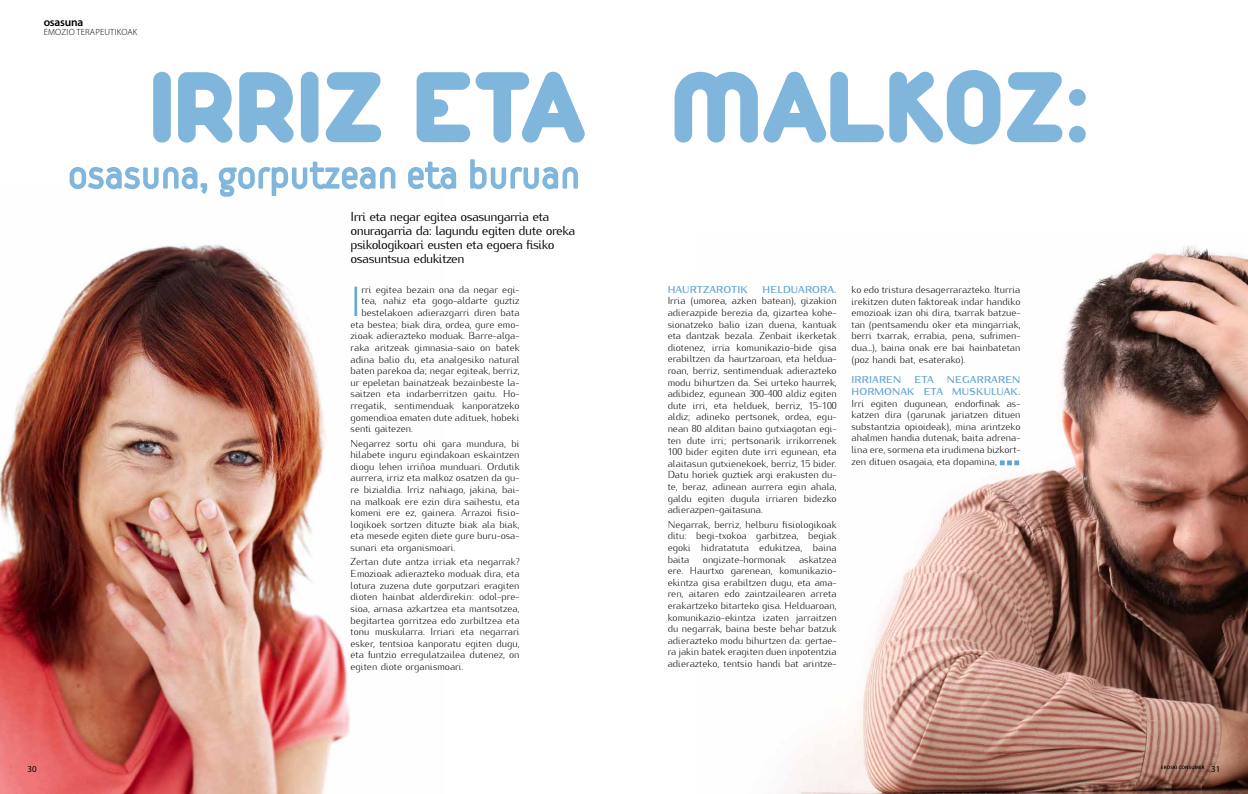
<style>
.page{position:relative;width:1248px;height:794px;background:#fff}
.page>*{position:absolute;margin:0;border:0;box-sizing:border-box;transform-origin:0 0}
.t1{font:900 106px "Duepuntozero";color:#81b6dc}
.t2{font:300 41.9px "Kurier";color:#62a4d3}
.t3{font:38px "VSV Melon Regular";letter-spacing:-.04em;color:#81b6dc}
.t4{font:13px/14px "Kurier";letter-spacing:-.04em;color:#000}
.t5{font:600 11.5px "Myriad Pro";letter-spacing:-.02em;color:#000}
.t6{font:300 10.1px/11.6px "Kurier";color:#000;text-align:justify}
.t7{font:700 10px/12px "Kurier";letter-spacing:.015em;color:#62a4d3;text-align:right}
.t8{font:300 9px "Myriad Pro";letter-spacing:.02em;color:#000}
.t9{font:9px "Myriad Pro";color:#000}
</style>
<div class="page">
<img style="left:784px;top:245px;width:463px;height:549px">
<svg style="left:1161px;top:765px;width:43px;height:4px"></svg>
<img style="left:0;top:193px;width:350px;height:601px">
<svg style="left:999px;top:460px;width:20px;height:5px"></svg>
<svg style="left:69px;top:167px;width:139px;height:26px"></svg>
<svg style="left:218px;top:161px;width:178px;height:37px"></svg>
<svg style="left:408px;top:161px;width:49px;height:29px"></svg>
<svg style="left:470px;top:159px;width:108px;height:31px"></svg>
<p class="t5" style="left:44px;top:16px;width:41px">osasuna</p>
<p class="t8" style="left:44px;top:27px;width:95px">EMOZIO TERAPEUTIKOAK</p>
<h1 class="t1" style="left:149px;top:43px;width:940px">IRRIZ ETA MALKOZ:</h1>
<h3 class="t3" style="left:67px;top:151px;width:515px">osasuna, gorputzean eta buruan</h3>
<p class="t4" style="left:350px;top:208px;width:226px">Irri eta negar egitea osasungarria eta onuragarria da: lagundu egiten dute oreka psikologikoari eusten eta egoera fisiko osasuntsua edukitzen</p>
<h2 class="t2" style="left:350px;top:269px;width:12px">I</h2>
<p class="t6" style="left:361px;top:283px;width:160px">rri egitea bezain ona da negar egi-</p>
<p class="t6" style="left:361px;top:294px;width:160px">tea, nahiz eta gogo-aldarte guztiz</p>
<p class="t6" style="left:361px;top:306px;width:160px">bestelakoen adierazgarri diren bata</p>
<p class="t6" style="left:350px;top:317px;width:170px">eta bestea; biak dira, ordea, gure emo-</p>
<p class="t6" style="left:350px;top:329px;width:170px">zioak adierazteko moduak. Barre-alga-</p>
<p class="t6" style="left:350px;top:341px;width:170px">raka aritzeak gimnasia-saio on batek</p>
<p class="t6" style="left:350px;top:352px;width:170px">adina balio du, eta analgesiko natural</p>
<p class="t6" style="left:350px;top:364px;width:170px">baten parekoa da; negar egiteak, berriz,</p>
<p class="t6" style="left:350px;top:375px;width:170px">ur epeletan bainatzeak bezainbeste la-</p>
<p class="t6" style="left:350px;top:387px;width:170px">saitzen eta indarberritzen gaitu. Ho-</p>
<p class="t6" style="left:350px;top:399px;width:170px">rregatik, sentimenduak kanporatzeko</p>
<p class="t6" style="left:350px;top:410px;width:170px">gomendioa ematen dute adituek, hobeki</p>
<p class="t6" style="left:350px;top:422px;width:64px">senti gaitezen.</p>
<p class="t6" style="left:350px;top:436px;width:170px">Negarrez sortu ohi gara mundura, bi hilabete inguru egindakoan eskaintzen diogu lehen irriñoa munduari. Ordutik aurrera, irriz eta malkoz osatzen da gu&shy;re bizialdia. Irriz nahiago, jakina, bai&shy;na malkoak ere ezin dira saihestu, eta komeni ere ez, gainera. Arrazoi fisio&shy;logikoek sortzen dituzte biak ala biak, eta mesede egiten diete gure buru-osa&shy;sunari eta organismoari.</p>
<p class="t6" style="left:350px;top:555px;width:170px">Zertan dute antza irriak eta negarrak?<br>Emozioak adierazteko moduak dira, eta lotura zuzena dute gorputzari eragiten dioten hainbat alderdirekin: odol-pre&shy;sioa, arnasa azkartzea eta mantsotzea, begitartea gorritzea edo zurbiltzea eta tonu muskularra. Irriari eta negarrari esker, tentsioa kanporatu egiten dugu, eta funtzio erregulatzailea dutenez, on egiten diote organismoari.</p>
<p class="t7" style="left:667px;top:283px;width:82px">HAURTZAROTIK</p>
<p class="t7" style="left:762px;top:283px;width:76px">H ELDUARORA.</p>
<p class="t6" style="left:667px;top:294px;width:170px">Irria (umorea, azken batean), gizakion adierazpide berezia da, gizartea kohe&shy;sionatzeko balio izan duena, kantuak eta dantzak bezala. Zenbait ikerketak diotenez, irria komunikazio-bide gisa erabiltzen da haurtzaroan, eta heldua&shy;roan, berriz, sentimenduak adierazteko modu bihurtzen da. Sei urteko haurrek, adibidez, egunean 300-400 aldiz egiten dute irri, eta helduek, berriz, 15-100 aldiz; adineko pertsonek, ordea, egu&shy;nean 80 alditan baino gutxiagotan egi&shy;ten dute irri; pertsonarik irrikorrenek 100 bider egiten dute irri egunean, eta alaitasun gutxienekoek, berriz, 15 bider.<br>Datu horiek guztiek argi erakusten du&shy;te, beraz, adinean aurrera egin ahala, galdu egiten dugula irriaren bidezko adierazpen-gaitasuna.</p>
<p class="t6" style="left:667px;top:517px;width:170px">Negarrak, berriz, helburu fisiologikoak ditu: begi-txokoa garbitzea, begiak egoki hidratatuta edukitzea, baina baita</p>
<p class="t6" style="left:667px;top:552px;width:170px;text-indent:131px">askatzea ere. Haurtxo garenean, komunikazio&shy;ekintza gisa erabiltzen dugu, eta ama&shy;ren, aitaren edo zaintzailearen arreta erakartzeko bitarteko gisa. Helduaroan, komunikazio-ekintza izaten jarraitzen du negarrak, baina beste behar batzuk adierazteko modu bihurtzen da: gertae&shy;ra jakin batek eragiten duen inpotentzia adierazteko, tentsio handi bat arintze-</p>
<p class="t6" style="left:702px;top:552px;width:84px">ongizate-hormonak</p>
<p class="t6" style="left:851px;top:283px;width:170px">ko edo tristura desagerrarazteko. Iturria irekitzen duten faktoreak indar handiko emozioak izan ohi dira, txarrak batzue&shy;tan (pentsamendu oker eta mingarriak, berri txarrak, errabia, pena, sufrimen&shy;dua…), baina onak ere bai hainbatetan (poz handi bat, esaterako).</p>
<p class="t7" style="left:851px;top:373px;width:51px">I RRIAREN</p>
<p class="t7" style="left:914px;top:373px;width:21px">ETA</p>
<p class="t7" style="left:851px;top:373px;width:170px">NEGARRAREN<br>H ORMONAK ETA MUSKULUAK.</p>
<p class="t6" style="left:851px;top:396px;width:170px">Irri egiten dugunean, endorfinak as&shy;katzen dira (garunak jariatzen dituen substantzia opioideak), mina arintzeko ahalmen handia dutenak, baita adrena&shy;lina ere, sormena eta irudimena bizkort&shy;zen dituen osagaia, eta dopamina,</p>
<p class="t9" style="left:28px;top:763px;width:11px">30</p>
<p class="t9" style="left:1210px;top:763px;width:11px">31</p>
</div>
